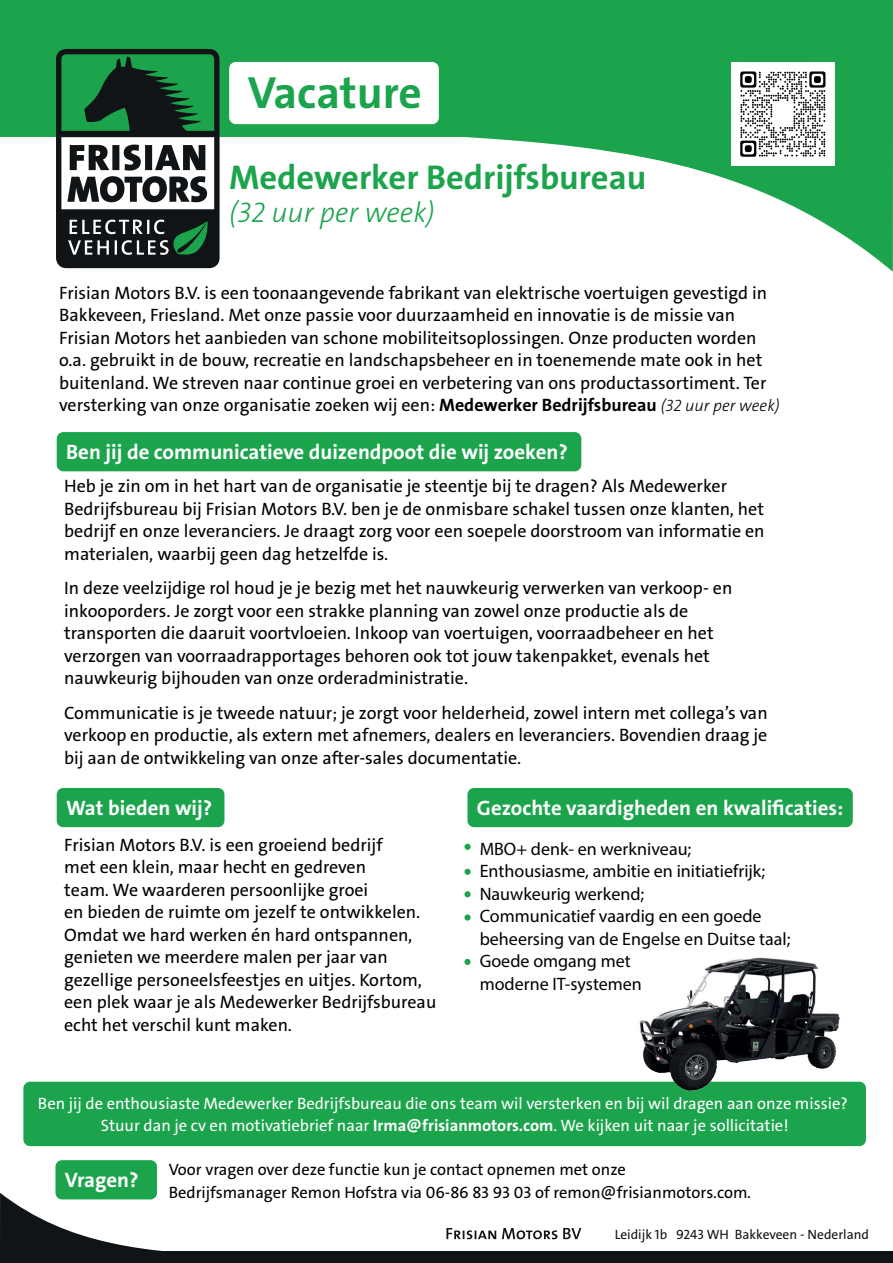
<style>
.page{position:relative;width:893px;height:1263px;background:#fff}
.page>*{position:absolute;margin:0;border:0;box-sizing:border-box;transform-origin:0 0}
.t1{font:45.45px "The Sans LP7 Bld";color:#1ca44c}
.t2{font:34.5px "The Sans LP7 Bld";color:#1ca44c}
.t3{font:28.5px "The Sans LP3 Lig IT";color:#1ca44c}
.t4{font:20.85px "The Sans LP7 Bld";color:#fff}
.t5{font:18px/22.5px "The Sans LP5 Plain";color:#000001}
.t6{font:18px/22.5px "Myriad Pro";color:#000001}
.t7{font:16.5px/22.5px "The Sans LP5 Plain";color:#fff;text-align:center}
.t8{font:16.5px/22.5px "The Sans LP5 Plain";color:#000001}
.t9{font:13.5px "The Sans LP5 Plain";color:#111416}
.s1{font-family:"The Sans LP7 Bld"}
.s2{font-family:"The Sans LP3 Lig IT";font-size:16.5px}
</style>
<div class="page">
<div style="left:23px;top:1082px;width:843px;height:64px;background:#1ca44c;border-radius:7px"></div>
<img style="left:627px;top:957px;width:219px;height:134px">
<div style="left:0;top:0;width:893px;height:136px;background:#1ca44c"></div>
<svg style="left:9px;top:120px;width:884px;height:152px"></svg>
<svg style="left:56px;top:49px;width:164px;height:219px"></svg>
<div style="left:229px;top:62px;width:210px;height:62px;background:#fff;border-radius:7px"></div>
<div style="left:57px;top:432px;width:524px;height:39px;background:#1ca44c;border-radius:7px"></div>
<div style="left:57px;top:788px;width:167px;height:39px;background:#1ca44c;border-radius:7px"></div>
<div style="left:467px;top:788px;width:386px;height:39px;background:#1ca44c;border-radius:7px"></div>
<div style="left:55px;top:1160px;width:102px;height:39px;background:#1ca44c;border-radius:7px"></div>
<div style="left:464px;top:844px;width:7px;height:6px;background:#1ca44c;border-radius:50%"></div>
<div style="left:464px;top:869px;width:7px;height:6px;background:#1ca44c;border-radius:50%"></div>
<div style="left:464px;top:891px;width:7px;height:6px;background:#1ca44c;border-radius:50%"></div>
<div style="left:464px;top:914px;width:7px;height:6px;background:#1ca44c;border-radius:50%"></div>
<svg style="left:464px;top:958px;width:7px;height:7px"></svg>
<div style="left:0;top:1251px;width:893px;height:12px;background:#111416"></div>
<svg style="left:0;top:1193px;width:581px;height:58px"></svg>
<svg style="left:731px;top:62px;width:104px;height:104px"></svg>
<h1 class="t1" style="left:248px;top:64px;width:176px">Vacature</h1>
<h2 class="t2" style="left:229px;top:155px;width:419px">Medewerker Bedrijfsbureau</h2>
<h3 class="t3" style="left:229px;top:194px;width:207px">(32 uur per week)</h3>
<p class="t5" style="left:59px;top:282px;width:722px">Frisian Motors B.V. is een toonaangevende fabrikant van elektrische voertuigen gevestigd in Bakkeveen, Friesland. Met onze passie voor duurzaamheid en innovatie is de missie van Frisian Motors het aanbieden van schone mobiliteitsoplossingen. Onze producten worden o.a. gebruikt in de bouw, recreatie en landschapsbeheer en in toenemende mate ook in het buitenland. We streven naar continue groei en verbetering van ons productassortiment. Ter versterking van onze organisatie zoeken wij een: <span class="s1">Medewerker Bedrijfsbureau</span> <span class="s2">(32 uur per week)</span></p>
<p class="t4" style="left:66px;top:439px;width:503px">Ben jij de communicatieve duizendpoot die wij zoeken?</p>
<p class="t5" style="left:64px;top:475px;width:702px">Heb je zin om in het hart van de organisatie je steentje bij te dragen? Als Medewerker Bedrijfsbureau bij Frisian Motors B.V. ben je de onmisbare schakel tussen onze klanten, het bedrijf en onze leveranciers. Je draagt zorg voor een soepele doorstroom van informatie en materialen, waarbij geen dag hetzelfde is.</p>
<p class="t5" style="left:64px;top:577px;width:670px">In deze veelzijdige rol houd je je bezig met het nauwkeurig verwerken van verkoop- en inkooporders. Je zorgt voor een strakke planning van zowel onze productie als de transporten die daaruit voortvloeien. Inkoop van voertuigen, voorraadbeheer en het verzorgen van voorraadrapportages behoren ook tot jouw takenpakket, evenals het nauwkeurig bijhouden van onze orderadministratie.</p>
<p class="t5" style="left:64px;top:702px;width:705px;text-align:justify">Communicatie is je tweede natuur; je zorgt voor helderheid, zowel intern met collega’s van verkoop en productie, als extern met afnemers, dealers en leveranciers. Bovendien draag je bij aan de ontwikkeling van onze after-sales documentatie.</p>
<p class="t4" style="left:66px;top:794px;width:148px">Wat bieden wij?</p>
<p class="t4" style="left:477px;top:794px;width:368px">Gezochte vaardigheden en kwalificaties:</p>
<p class="t5" style="left:64px;top:834px;width:374px">Frisian Motors B.V. is een groeiend bedrijf<br>met een klein, maar hecht en gedreven<br>team. We waarderen persoonlijke groei<br>en bieden de ruimte om jezelf te ontwikkelen.<br>Omdat we hard werken én hard ontspannen, genieten we meerdere malen per jaar van gezellige personeelsfeestjes en uitjes. Kortom, een plek waar je als Medewerker Bedrijfsbureau echt het verschil kunt maken.</p>
<p class="t6" style="left:480px;top:837px;width:312px">MBO+ denk- en werkniveau;<br>Enthousiasme, ambitie en initiatiefrijk;<br>Nauwkeurig werkend;<br>Communicatief vaardig en een goede beheersing van de Engelse en Duitse taal;<br>Goede omgang met<br>moderne IT-systemen</p>
<p class="t7" style="left:38px;top:1092px;width:811px">Ben jij de enthousiaste Medewerker Bedrijfsbureau die ons team wil versterken en bij wil dragen aan onze missie?<br>Stuur dan je cv en motivatiebrief naar <span class="s1">Irma@frisianmotors.com</span>. We kijken uit naar je sollicitatie!</p>
<p class="t4" style="left:65px;top:1167px;width:75px">Vragen?</p>
<p class="t8" style="left:169px;top:1158px;width:584px">Voor vragen over deze functie kun je contact opnemen met onze<br>Bedrijfsmanager Remon Hofstra via 06-86 83 93 03 of remon@frisianmotors.com.</p>
<p class="t9" style="left:615px;top:1226px;width:256px">Leidijk 1b 9243 WH Bakkeveen - Nederland</p>
</div>
